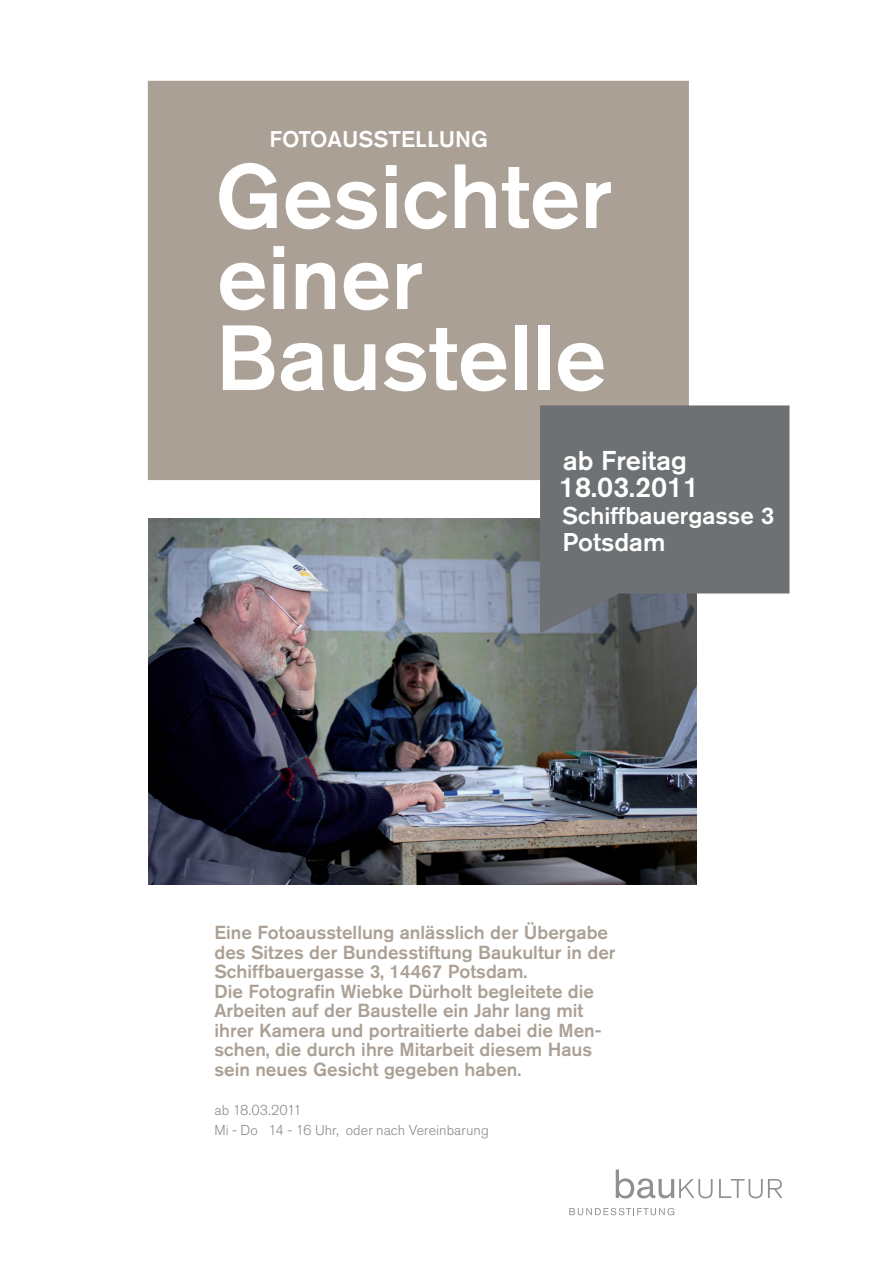
<style>
.page{position:relative;width:893px;height:1263px;background:#fff}
.page>*{position:absolute;margin:0;border:0;box-sizing:border-box;transform-origin:0 0}
.Titel_Headline{font:500 91.5px "Akzidenz Grotesk BQ";color:#fff}
.Titel_Headline-2{font:500 90px/81px "Akzidenz Grotesk BQ";color:#fff}
.t1{font:500 28.5px "Akzidenz Grotesk BQ";color:#fff}
.t2{font:500 27px "Akzidenz Grotesk BQ";color:#fff}
.t3{font:500 25.5px "Akzidenz Grotesk BQ";color:#fff}
.t4{font:500 24px "Akzidenz Grotesk BQ";color:#fff}
.Titel_Veranstaltungs{font:500 22.5px "Akzidenz Grotesk BQ";color:#fff}
.Titel_Infotext{font:500 18.75px/19.5px "Akzidenz Grotesk BQ";color:#aba095}
.Titel_Sonderinformat{font:300 14.25px "Akzidenz Grotesk BQ";letter-spacing:.005em;color:#8a8c8f}
.Titel_Sonderinformat-2{font:300 14.25px "Akzidenz Grotesk BQ";letter-spacing:-.02em;color:#8a8c8f}
</style>
<div class="page">
<img style="left:148px;top:519px;width:549px;height:365px">
<div style="left:148px;top:81px;width:541px;height:399px;background:#aba095"></div>
<svg style="left:616px;top:1169px;width:97px;height:29px"></svg>
<svg style="left:719px;top:1179px;width:63px;height:19px"></svg>
<svg style="left:569px;top:1208px;width:105px;height:7px"></svg>
<svg style="left:540px;top:405px;width:249px;height:228px;background:#75797b"></svg>
<p class="Titel_Veranstaltungs" style="left:269px;top:125px;width:220px">FOTOAUSSTELLUNG</p>
<p class="Titel_Headline-2" style="left:215px;top:154px;width:399px">Gesichter einer</p>
<p class="Titel_Headline" style="left:216px;top:302px;width:392px">Baustelle</p>
<p class="t2" style="left:563px;top:444px;width:125px">ab Freitag</p>
<p class="t1" style="left:559px;top:469px;width:141px">18.03.2011</p>
<p class="t4" style="left:562px;top:501px;width:214px">Schiffbauergasse 3</p>
<p class="t3" style="left:562px;top:526px;width:105px">Potsdam</p>
<p class="Titel_Infotext" style="left:214px;top:922px;width:403px">Eine Fotoausstellung anlässlich der Übergabe des Sitzes der Bundesstiftung Baukultur in der<br>Schiffbauergasse 3, 14467 Potsdam.</p>
<p class="Titel_Infotext" style="left:214px;top:981px;width:389px">Die Fotografin Wiebke Dürholt begleitete die Arbeiten auf der Baustelle ein Jahr lang mit ihrer Kamera und portraitierte dabei die Men&shy;schen, die durch ihre Mitarbeit diesem Haus sein neues Gesicht gegeben haben.</p>
<p class="Titel_Sonderinformat-2" style="left:214px;top:1102px;width:89px">ab 18.03.2011</p>
<p class="Titel_Sonderinformat" style="left:214px;top:1122px;width:276px">Mi - Do 14 - 16 Uhr, oder nach Vereinbarung</p>
</div>
